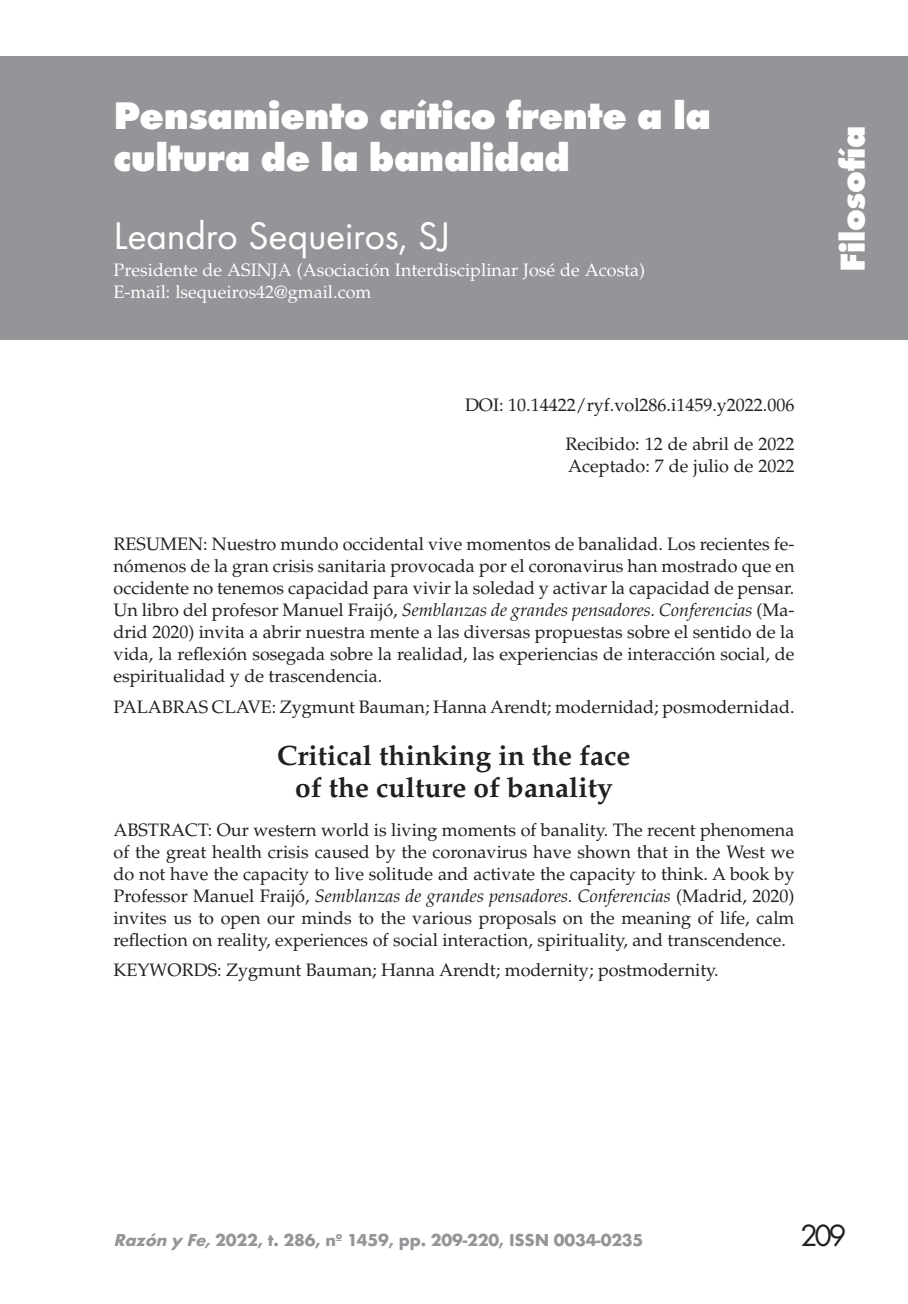
<style>
.page{position:relative;width:908px;height:1304px;background:#fff}
.page>*{position:absolute;margin:0;border:0;box-sizing:border-box;transform-origin:0 0}
.t1{font:800 40px/42px "Futura T";letter-spacing:-.01em;color:#fff}
.t2{font:40px "Futura T";letter-spacing:-.01em;color:#fff}
.t3{font:800 36px "Futura T";letter-spacing:-.01em;color:#fff}
.t4{font:32px "Futura T";color:#231f20}
.t5{font:700 28px/32px "Palatino";color:#231f20;text-align:center}
.t6{font:18px/22px "Palatino";color:#231f20;text-align:justify}
.t7{font:18px/22px "Palatino";color:#fff}
.t8{font:700 18px "Futura T";letter-spacing:-.01em;color:#939598}
.s1{font-style:italic}
</style>
<div class="page">
<div style="left:0;top:57px;width:907px;height:283px;background:#939598"></div>
<h1 class="t1" style="left:113px;top:94px;width:599px">Pensamiento crítico frente a la cultura de la banalidad</h1>
<h1 class="t2" style="left:113px;top:212px;width:338px">Leandro Sequeiros, SJ</h1>
<p class="t7" style="left:113px;top:259px;width:533px">Presidente de ASINJA (Asociación Interdisciplinar José de Acosta)<br>E-mail: lsequeiros42@gmail.com</p>
<p class="t6" style="left:465px;top:385px;width:331px;line-height:39px;text-align:right">DOI: 10.14422/ryf.vol286.i1459.y2022.006<br>Recibido: 12 de abril de 2022</p>
<p class="t6" style="left:568px;top:455px;width:227px">Aceptado: 7 de julio de 2022</p>
<p class="t6" style="left:113px;top:534px;width:682px">RESUMEN: Nuestro mundo occidental vive momentos de banalidad. Los recientes fe&shy;nómenos de la gran crisis sanitaria provocada por el coronavirus han mostrado que en occidente no tenemos capacidad para vivir la soledad y activar la capacidad de pensar.<br>Un libro del profesor Manuel Fraijó, <span class="s1">Semblanzas de grandes pensadores. Conferencias</span> (Ma&shy;drid 2020) invita a abrir nuestra mente a las diversas propuestas sobre el sentido de la vida, la reflexión sosegada sobre la realidad, las experiencias de interacción social, de espiritualidad y de trascendencia.</p>
<p class="t6" style="left:113px;top:696px;width:682px">PALABRAS CLAVE: Zygmunt Bauman; Hanna Arendt; modernidad; posmodernidad.</p>
<h3 class="t5" style="left:277px;top:740px;width:354px">Critical thinking in the face of the culture of banality</h3>
<p class="t6" style="left:113px;top:819px;width:682px">ABSTRACT: Our western world is living moments of banality. The recent phenomena of the great health crisis caused by the coronavirus have shown that in the West we do not have the capacity to live solitude and activate the capacity to think. A book by Professor Manuel Fraijó, <span class="s1">Semblanzas de grandes pensadores. Conferencias</span> (Madrid, 2020) invites us to open our minds to the various proposals on the meaning of life, calm reflection on reality, experiences of social interaction, spirituality, and transcendence.</p>
<p class="t6" style="left:113px;top:959px;width:606px">KEYWORDS: Zygmunt Bauman; Hanna Arendt; modernity; postmodernity.</p>
<h2 class="t3" style="left:830px;top:272px;width:148px;rotate:-90deg">Filosofía</h2>
<p class="t8" style="left:113px;top:1230px;width:531px"><span class="s1">Razón y Fe,</span>2022, t. 286, nº 1459, pp. 209-220, ISSN 0034-0235</p>
<h3 class="t4" style="left:799px;top:1217px;width:48px">209</h3>
</div>
